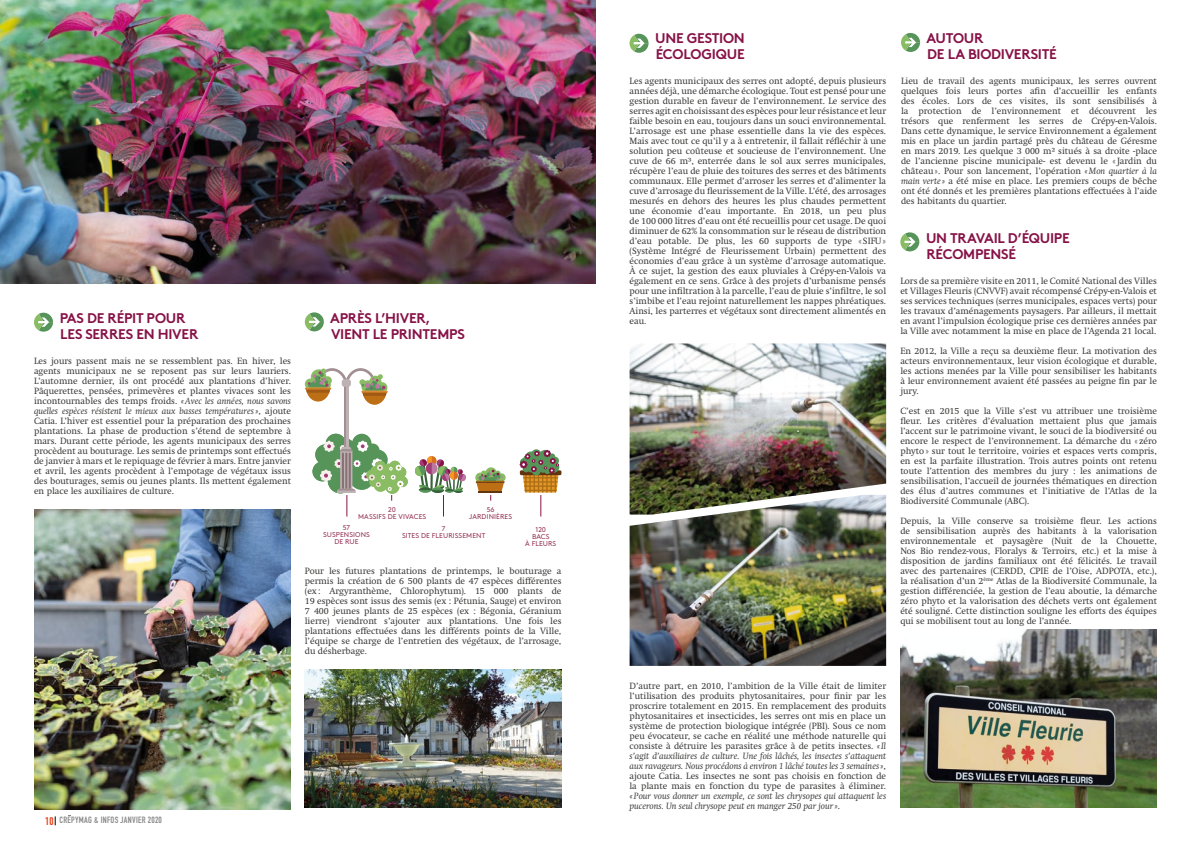
<style>
.page{position:relative;width:1191px;height:842px;background:#fff}
.page>*{position:absolute;margin:0;border:0;box-sizing:border-box;transform-origin:0 0}
.t1{font:700 14px/16px "Brown Std";letter-spacing:-.02em;color:#871247}
.t2{font:9px/10px "Swift";color:#3c3c3b;text-align:justify}
.t3{font:italic 9px/10px "Swift";color:#3c3c3b}
.t4{font:9px "DIN Engschrift Std";letter-spacing:.03em;color:#878787}
.t5{font:7px/7px "Brown Std";letter-spacing:.01em;color:#9b4061;text-align:center}
.s1{font-style:italic}
.s2{font-size:11px;color:#e63b11}
.s3{font-style:normal}
</style>
<div class="page">
<img style="left:0;top:0;width:595px;height:283px">
<img style="left:34px;top:509px;width:257px;height:300px">
<img style="left:900px;top:629px;width:257px;height:179px">
<svg style="left:34px;top:313px;width:19px;height:19px"></svg>
<svg style="left:305px;top:312px;width:19px;height:19px"></svg>
<svg style="left:900px;top:232px;width:19px;height:19px"></svg>
<svg style="left:901px;top:33px;width:19px;height:19px"></svg>
<img style="left:305px;top:669px;width:256px;height:139px">
<svg style="left:629px;top:34px;width:19px;height:19px"></svg>
<div style="left:520px;top:470px;width:41px;height:5px;background:#61330f;border-radius:2px"></div>
<hr style="left:344px;top:386px;width:4px;height:62px;background:#a18f92">
<hr style="left:346px;top:386px;width:2px;height:62px;background:#beb1b3">
<svg style="left:305px;top:368px;width:83px;height:37px"></svg>
<img style="left:629px;top:343px;width:257px;height:152px">
<img style="left:629px;top:495px;width:257px;height:171px">
<svg style="left:415px;top:456px;width:51px;height:60px"></svg>
<svg style="left:312px;top:434px;width:96px;height:82px"></svg>
<svg style="left:475px;top:467px;width:30px;height:34px"></svg>
<svg style="left:519px;top:449px;width:40px;height:67px"></svg>
<h1 class="t1" style="left:60px;top:310px;width:140px">PAS DE RÉPIT POUR<br>LES SERRES EN HIVER</h1>
<p class="t2" style="left:34px;top:356px;width:258px">Les jours passent mais ne se ressemblent pas. En hiver, les agents municipaux ne se reposent pas sur leurs lauriers.<br>L’automne dernier, ils ont procédé aux plantations d’hiver.<br>Pâquerettes, pensées, primevères et plantes vivaces sont les incontournables des temps froids. <span class="s1">«Avec les années, nous savons quelles espèces résistent le mieux aux basses températures»</span>, ajoute Catia. L’hiver est essentiel pour la préparation des prochaines plantations. La phase de production s’étend de septembre à mars. Durant cette période, les agents municipaux des serres procèdent au bouturage. Les semis de printemps sont effectués de janvier à mars et le repiquage de février à mars. Entre janvier et avril, les agents procèdent à l’empotage de végétaux issus des bouturages, semis ou jeunes plants. Ils mettent également en place les auxiliaires de culture.</p>
<h1 class="t1" style="left:330px;top:310px;width:136px">APRÈS L’HIVER,<br>VIENT LE PRINTEMPS</h1>
<p class="t5" style="left:358px;top:506px;width:70px">20<br>MASSIFS DE VIVACES</p>
<p class="t5" style="left:323px;top:524px;width:48px">57<br>SUSPENSIONS<br>DE RUE</p>
<p class="t5" style="left:469px;top:506px;width:44px">56<br>JARDINIÈRES</p>
<p class="t5" style="left:402px;top:525px;width:85px">7<br>SITES DE FLEURISSEMENT</p>
<p class="t5" style="left:525px;top:526px;width:33px">120<br>BACS<br>À FLEURS</p>
<p class="t2" style="left:305px;top:566px;width:258px">Pour les futures plantations de printemps, le bouturage a permis la création de 6 500 plants de 47 espèces différentes (ex: Argyranthème, Chlorophytum). 15 000 plants de 19 espèces sont issus des semis (ex : Pétunia, Sauge) et environ 7 400 jeunes plants de 25 espèces (ex : Bégonia, Géranium lierre) viendront s’ajouter aux plantations. Une fois les plantations effectuées dans les différents points de la Ville, l’équipe se charge de l’entretien des végétaux, de l’arrosage, du désherbage.</p>
<p class="t4" style="left:45px;top:815px;width:118px"><span class="s2">10</span> CREPYMAG &amp; INFOS JANVIER 2020</p>
<h1 class="t1" style="left:655px;top:30px;width:91px">UNE GESTION<br>ÉCOLOGIQUE</h1>
<p class="t2" style="left:629px;top:76px;width:258px">Les agents municipaux des serres ont adopté, depuis plusieurs années déjà, une démarche écologique. Tout est pensé pour une gestion durable en faveur de l’environnement. Le service des serres agit en choisissant des espèces pour leur résistance et leur faible besoin en eau, toujours dans un souci environnemental.<br>L’arrosage est une phase essentielle dans la vie des espèces.<br>Mais avec tout ce qu’il y a à entretenir, il fallait réfléchir à une solution peu coûteuse et soucieuse de l’environnement. Une cuve de 66 m³, enterrée dans le sol aux serres municipales, récupère l’eau de pluie des toitures des serres et des bâtiments communaux. Elle permet d’arroser les serres et d’alimenter la cuve d’arrosage du fleurissement de la Ville. L’été, des arrosages mesurés en dehors des heures les plus chaudes permettent une économie d’eau importante. En 2018, un peu plus de 100 000 litres d’eau ont été recueillis pour cet usage. De quoi diminuer de 62% la consommation sur le réseau de distribution d’eau potable. De plus, les 60 supports de type «SIFU» (Système Intégré de Fleurissement Urbain) permettent des économies d’eau grâce à un système d’arrosage automatique.<br>À ce sujet, la gestion des eaux pluviales à Crépy-en-Valois va également en ce sens. Grâce à des projets d’urbanisme pensés pour une infiltration à la parcelle, l’eau de pluie s’infiltre, le sol s’imbibe et l’eau rejoint naturellement les nappes phréatiques.<br>Ainsi, les parterres et végétaux sont directement alimentés en eau.</p>
<h1 class="t1" style="left:926px;top:30px;width:132px">AUTOUR<br>DE LA BIODIVERSITÉ</h1>
<p class="t2" style="left:901px;top:76px;width:257px">Lieu de travail des agents municipaux, les serres ouvrent quelques fois leurs portes afin d’accueillir les enfants des écoles. Lors de ces visites, ils sont sensibilisés à la protection de l’environnement et découvrent les trésors que renferment les serres de Crépy-en-Valois.<br>Dans cette dynamique, le service Environnement a également mis en place un jardin partagé près du château de Géresme en mars 2019. Les quelque 3 000 m² situés à sa droite -place de l’ancienne piscine municipale- est devenu le «Jardin du château». Pour son lancement, l’opération <span class="s1">«Mon quartier à la main verte »</span> a été mise en place. Les premiers coups de bêche ont été donnés et les premières plantations effectuées à l’aide des habitants du quartier.</p>
<h1 class="t1" style="left:926px;top:230px;width:145px">UN TRAVAIL D’ÉQUIPE<br>RÉCOMPENSÉ</h1>
<p class="t2" style="left:900px;top:276px;width:258px">Lors de sa première visite en 2011, le Comité National des Villes et Villages Fleuris (CNVVF) avait récompensé Crépy-en-Valois et ses services techniques (serres municipales, espaces verts) pour les travaux d’aménagements paysagers. Par ailleurs, il mettait en avant l’impulsion écologique prise ces dernières années par la Ville avec notamment la mise en place de l’Agenda 21 local.</p>
<p class="t2" style="left:900px;top:346px;width:258px">En 2012, la Ville a reçu sa deuxième fleur. La motivation des acteurs environnementaux, leur vision écologique et durable, les actions menées par la Ville pour sensibiliser les habitants à leur environnement avaient été passées au peigne fin par le jury.</p>
<p class="t2" style="left:900px;top:406px;width:258px">C’est en 2015 que la Ville s’est vu attribuer une troisième fleur. Les critères d’évaluation mettaient plus que jamais l’accent sur le patrimoine vivant, le souci de la biodiversité ou encore le respect de l’environnement. La démarche du «zéro phyto» sur tout le territoire, voiries et espaces verts compris, en est la parfaite illustration. Trois autres points ont retenu toute l’attention des membres du jury : les animations de sensibilisation, l’accueil de journées thématiques en direction des élus d’autres communes et l’initiative de l’Atlas de la Biodiversité Communale (ABC).</p>
<p class="t2" style="left:900px;top:516px;width:258px">Depuis, la Ville conserve sa troisième fleur. Les actions de sensibilisation auprès des habitants à la valorisation environnementale et paysagère (Nuit de la Chouette, Nos Bio rendez-vous, Floralys &amp; Terroirs, etc.) et la mise à disposition de jardins familiaux ont été félicités. Le travail avec des partenaires (CERDD, CPIE de l’Oise, ADPOTA, etc.), la réalisation d’un 2<sup>ème</sup> Atlas de la Biodiversité Communale, la gestion différenciée, la gestion de l’eau aboutie, la démarche zéro phyto et la valorisation des déchets verts ont également été souligné. Cette distinction souligne les efforts des équipes qui se mobilisent tout au long de l’année.</p>
<p class="t2" style="left:629px;top:681px;width:258px">D’autre part, en 2010, l’ambition de la Ville était de limiter l’utilisation des produits phytosanitaires, pour finir par les proscrire totalement en 2015. En remplacement des produits phytosanitaires et insecticides, les serres ont mis en place un système de protection biologique intégrée (PBI). Sous ce nom peu évocateur, se cache en réalité une méthode naturelle qui consiste à détruire les parasites grâce à de petits insectes. <span class="s1">«Il s’agit d’auxiliaires de culture. Une fois lâchés, les insectes s’attaquent aux ravageurs. Nous procédons à environ 1 lâché toutes les 3 semaines»</span>, ajoute Catia. Les insectes ne sont pas choisis en fonction de la plante mais en fonction du type de parasites à éliminer.</p>
<p class="t3" style="left:629px;top:791px;width:258px">«Pour vous donner un exemple, ce sont les chrysopes qui attaquent les pucerons. Un seul chrysope peut en manger 250 par jour»<span class="s3">.</span></p>
</div>
